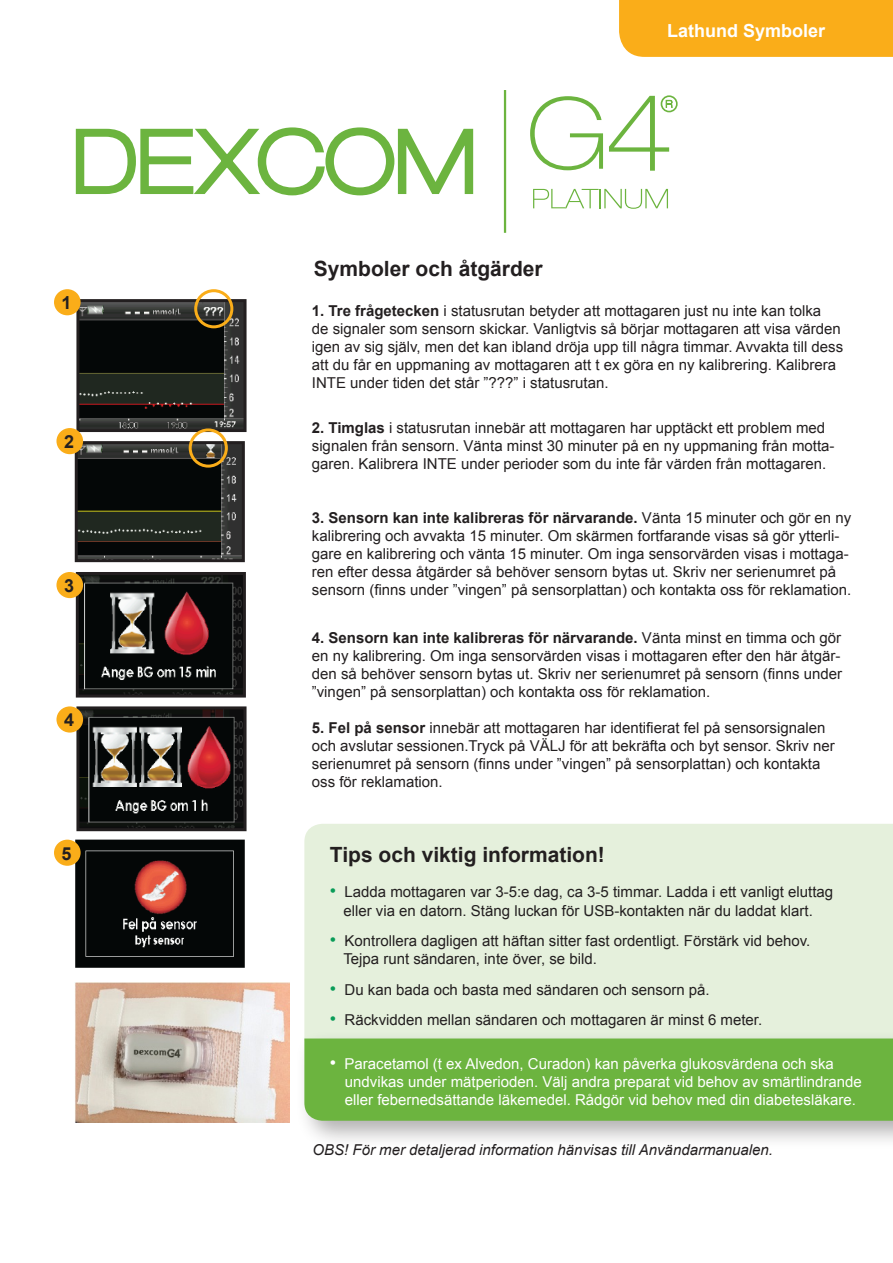
<style>
.page{position:relative;width:893px;height:1263px;background:#fff}
.page>*{position:absolute;margin:0;border:0;box-sizing:border-box;transform-origin:0 0}
.t1{font:700 21px "Arial";color:#231f20}
.t2{font:700 18px "Arial";color:#fff}
.t3{font:700 18px "Arial";color:#231f20}
.t4{font:15px/18px "Arial";color:#231f20}
.t5{font:15px/18px "Arial";color:#fff}
.t6{font:italic 15px "Arial";color:#231f20}
.s1{font-weight:700}
.s2{font-size:18px;color:#099c58}
.s3{font-size:18px}
</style>
<div class="page">
<hr style="left:504px;top:90px;width:2px;height:143px;background:#6cb43f">
<svg style="left:530px;top:96px;width:73px;height:74px"></svg>
<svg style="left:76px;top:127px;width:398px;height:69px"></svg>
<svg style="left:533px;top:189px;width:135px;height:20px"></svg>
<div style="left:661px;top:95px;width:17px;height:17px;border:2px solid #6cb43f;border-radius:50%"></div>
<svg style="left:609px;top:96px;width:64px;height:75px"></svg>
<div style="left:619px;top:0;width:274px;height:57px;background:#faad19"></div>
<div style="left:304px;top:824px;width:589px;height:206px;background:#e5f0dc"></div>
<div style="left:296px;top:1030px;width:597px;height:120px;background:#231f20;opacity:.35"></div>
<div style="left:304px;top:1038px;width:589px;height:83px;background:#6cb43f"></div>
<img style="left:80px;top:303px;width:163px;height:125px">
<div style="left:76px;top:299px;width:171px;height:133px;border:3px solid #231f20"></div>
<img style="left:79px;top:445px;width:162px;height:113px">
<div style="left:75px;top:441px;width:170px;height:121px;border:3px solid #231f20"></div>
<img style="left:80px;top:576px;width:162px;height:117px">
<div style="left:76px;top:572px;width:170px;height:125px;border:3px solid #231f20"></div>
<img style="left:80px;top:710px;width:163px;height:117px">
<div style="left:76px;top:706px;width:171px;height:125px;border:3px solid #231f20"></div>
<div style="left:194px;top:289px;width:39px;height:39px;border:3px solid #faad19;border-radius:50%"></div>
<div style="left:189px;top:428px;width:39px;height:40px;border:3px solid #faad19;border-radius:50%"></div>
<img style="left:75px;top:982px;width:214px;height:141px">
<img style="left:75px;top:840px;width:170px;height:128px">
<div style="left:54px;top:289px;width:27px;height:26px;background:#faad19;border-radius:50%"></div>
<div style="left:56px;top:428px;width:27px;height:26px;background:#faad19;border-radius:50%"></div>
<div style="left:56px;top:572px;width:27px;height:26px;background:#faad19;border-radius:50%"></div>
<div style="left:56px;top:706px;width:27px;height:26px;background:#faad19;border-radius:50%"></div>
<div style="left:54px;top:840px;width:27px;height:26px;background:#faad19;border-radius:50%"></div>
<p class="t3" style="left:62px;top:291px;width:12px">1</p>
<p class="t3" style="left:64px;top:430px;width:12px">2</p>
<p class="t3" style="left:64px;top:574px;width:12px">3</p>
<p class="t3" style="left:64px;top:708px;width:12px">4</p>
<p class="t3" style="left:62px;top:841px;width:12px">5</p>
<p class="t1" style="left:314px;top:254px;width:230px">Symboler och åtgärder</p>
<p class="t2" style="left:667px;top:19px;width:160px">Lathund Symboler</p>
<p class="t4" style="left:312px;top:302px;width:533px"><span class="s1">1. Tre frågetecken</span> i statusrutan betyder att mottagaren just nu inte kan tolka<br>de signaler som sensorn skickar. Vanligtvis så börjar mottagaren att visa värden igen av sig själv, men det kan ibland dröja upp till några timmar. Avvakta till dess att du får en uppmaning av mottagaren att t ex göra en ny kalibrering. Kalibrera INTE under tiden det står ”???” i statusrutan.</p>
<p class="t4" style="left:312px;top:419px;width:524px"><span class="s1">2. Timglas</span> i statusrutan innebär att mottagaren har upptäckt ett problem med signalen från sensorn. Vänta minst 30 minuter på en ny uppmaning från motta&shy;garen. Kalibrera INTE under perioder som du inte får värden från mottagaren.</p>
<p class="t4" style="left:312px;top:509px;width:541px"><span class="s1">3. Sensorn kan inte kalibreras för närvarande.</span> Vänta 15 minuter och gör en ny kalibrering och avvakta 15 minuter. Om skärmen fortfarande visas så gör ytterli&shy;gare en kalibrering och vänta 15 minuter. Om inga sensorvärden visas i mottaga&shy;ren efter dessa åtgärder så behöver sensorn bytas ut. Skriv ner serienumret på sensorn (finns under ”vingen” på sensorplattan) och kontakta oss för reklamation.</p>
<p class="t4" style="left:312px;top:629px;width:532px;text-align:justify"><span class="s1">4. Sensorn kan inte kalibreras för närvarande.</span> Vänta minst en timma och gör en ny kalibrering. Om inga sensorvärden visas i mottagaren efter den här åtgär&shy;den så behöver sensorn bytas ut. Skriv ner serienumret på sensorn (finns under ”vingen” på sensorplattan) och kontakta oss för reklamation.</p>
<p class="t4" style="left:312px;top:719px;width:525px"><span class="s1">5. Fel på sensor</span> innebär att mottagaren har identifierat fel på sensorsignalen och avslutar sessionen.Tryck på VÄLJ för att bekräfta och byt sensor. Skriv ner serienumret på sensorn (finns under ”vingen” på sensorplattan) och kontakta oss för reklamation.</p>
<p class="t1" style="left:330px;top:841px;width:276px">Tips och viktig information!</p>
<p class="t4" style="left:330px;top:883px;width:505px;text-align:center"><span class="s2">•</span> Ladda mottagaren var 3-5:e dag, ca 3-5 timmar. Ladda i ett vanligt eluttag eller via en datorn. Stäng luckan för USB-kontakten när du laddat klart.</p>
<p class="t4" style="left:343px;top:932px;width:468px;text-indent:-14px"><span class="s2">•</span> Kontrollera dagligen att häftan sitter fast ordentligt. Förstärk vid behov.<br>Tejpa runt sändaren, inte över, se bild.</p>
<p class="t4" style="left:330px;top:980px;width:381px"><span class="s2">•</span> Du kan bada och basta med sändaren och sensorn på.</p>
<p class="t4" style="left:330px;top:1011px;width:434px"><span class="s2">•</span> Räckvidden mellan sändaren och mottagaren är minst 6 meter.</p>
<p class="t5" style="left:345px;top:1054px;width:518px;text-indent:-15px"><span class="s3">•</span> Paracetamol (t ex Alvedon, Curadon) kan påverka glukosvärdena och ska undvikas under mätperioden. Välj andra preparat vid behov av smärtlindrande eller febernedsättande läkemedel. Rådgör vid behov med din diabetesläkare.</p>
<p class="t6" style="left:313px;top:1140px;width:462px">OBS! För mer detaljerad information hänvisas till Användarmanualen.</p>
</div>
